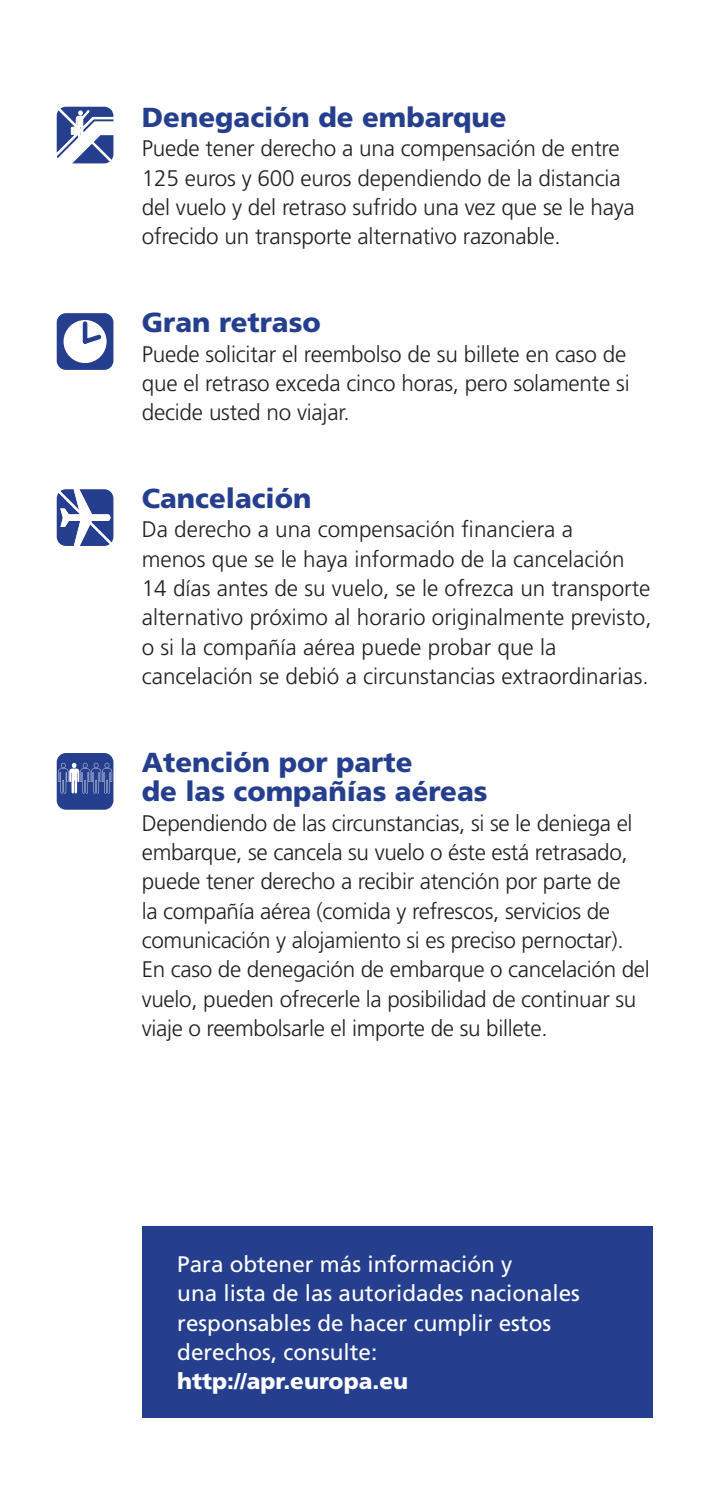
<style>
.page{position:relative;width:709px;height:1489px;background:#fff}
.page>*{position:absolute;margin:0;border:0;box-sizing:border-box;transform-origin:0 0}
.t1{font:900 27.5px/29.2px "Frutiger LT Std";color:#253f8e}
.t2{font:300 22.5px/29.2px "Frutiger LT Std";letter-spacing:-.01em;color:#231f20}
.t3{font:22.5px/29.2px "Frutiger LT Std";color:#fff}
.t4{font:900 22.5px "Frutiger LT Std";color:#fff}
</style>
<div class="page">
<div style="left:57px;top:753px;width:56px;height:56px;background:#253f8e;border-radius:9px"></div>
<svg style="left:58px;top:762px;width:54px;height:31px"></svg>
<svg style="left:57px;top:107px;width:56px;height:56px"></svg>
<div style="left:57px;top:313px;width:56px;height:57px;background:#253f8e;border-radius:9px"></div>
<div style="left:64px;top:320px;width:43px;height:43px;background:#fff;border-radius:50%"></div>
<svg style="left:79px;top:320px;width:26px;height:24px"></svg>
<svg style="left:57px;top:489px;width:56px;height:57px"></svg>
<div style="left:142px;top:1226px;width:510px;height:191px;background:#253f8e"></div>
<p class="t1" style="left:142px;top:104px;width:366px">Denegación de embarque</p>
<p class="t2" style="left:142px;top:135px;width:494px">Puede tener derecho a una compensación de entre 125 euros y 600 euros dependiendo de la distancia del vuelo y del retraso sufrido una vez que se le haya ofrecido un transporte alternativo razonable.</p>
<p class="t1" style="left:142px;top:309px;width:181px">Gran retraso</p>
<p class="t2" style="left:142px;top:340px;width:489px">Puede solicitar el reembolso de su billete en caso de que el retraso exceda cinco horas, pero solamente si decide usted no viajar.</p>
<p class="t1" style="left:142px;top:485px;width:171px">Cancelación</p>
<p class="t2" style="left:142px;top:516px;width:511px">Da derecho a una compensación financiera a<br>menos que se le haya informado de la cancelación 14 días antes de su vuelo, se le ofrezca un transporte alternativo próximo al horario originalmente previsto, o si la compañía aérea puede probar que la cancelación se debió a circunstancias extraordinarias.</p>
<p class="t1" style="left:142px;top:749px;width:347px">Atención por parte<br>de las compañías aéreas</p>
<p class="t2" style="left:142px;top:809px;width:509px">Dependiendo de las circunstancias, si se le deniega el embarque, se cancela su vuelo o éste está retrasado, puede tener derecho a recibir atención por parte de<br>la compañía aérea (comida y refrescos, servicios de comunicación y alojamiento si es preciso pernoctar).<br>En caso de denegación de embarque o cancelación del vuelo, pueden ofrecerle la posibilidad de continuar su viaje o reembolsarle el importe de su billete.</p>
<p class="t3" style="left:177px;top:1250px;width:404px">Para obtener más información y<br>una lista de las autoridades nacionales responsables de hacer cumplir estos derechos, consulte:</p>
<p class="t4" style="left:177px;top:1370px;width:232px">http://apr.europa.eu</p>
</div>
